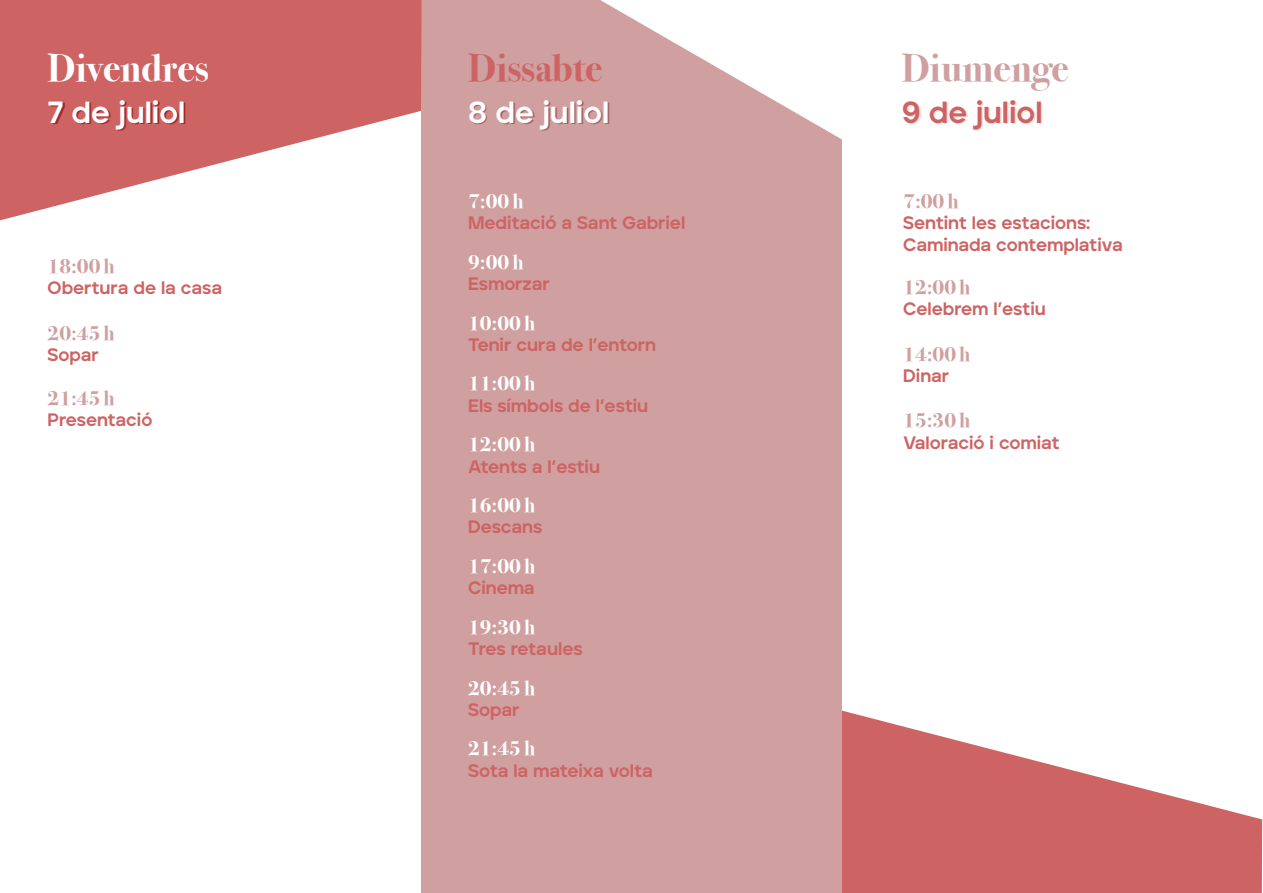
<style>
.page{position:relative;width:1263px;height:893px;background:#fff}
.page>*{position:absolute;margin:0;border:0;box-sizing:border-box;transform-origin:0 0}
.t1{font:700 39.15px "Bodoni Svty Two ITCTT";color:#fff}
.t2{font:700 39.15px "Bodoni Svty Two ITCTT";color:#cd6363}
.t3{font:700 39.15px "Bodoni Svty Two ITCTT";color:#d09f9f}
.t4{font:30.6px "Aventa Variable 800";color:#fff}
.t5{font:30.6px "Aventa Variable 800";color:#cd6363}
.t6{font:700 20.85px "Bodoni Svty Two ITCTT";color:#fff}
.t7{font:700 20.85px "Bodoni Svty Two ITCTT";color:#d09f9f}
.t8{font:18px/21.6px "Aventa Variable 800";letter-spacing:-.005em;color:#cd6363}
</style>
<div class="page">
<svg style="left:842px;top:711px;width:420px;height:182px;fill:#cd6363"></svg>
<div style="left:422px;top:0;width:420px;height:893px;background:#d09f9f"></div>
<svg style="left:0;top:0;width:422px;height:220px;fill:#cd6363"></svg>
<svg style="left:600px;top:0;width:242px;height:140px"></svg>
<h1 class="t1" style="left:48px;top:35px;width:162px">Divendres</h1>
<h2 class="t4" style="left:48px;top:93px;width:139px">7 de juliol</h2>
<p class="t7" style="left:48px;top:249px;width:69px">18:00 h</p>
<p class="t8" style="left:48px;top:277px;width:176px">Obertura de la casa</p>
<p class="t7" style="left:48px;top:315px;width:69px">20:45 h</p>
<p class="t8" style="left:48px;top:344px;width:53px">Sopar</p>
<p class="t7" style="left:48px;top:380px;width:69px">21:45 h</p>
<p class="t8" style="left:48px;top:409px;width:106px">Presentació</p>
<h1 class="t2" style="left:468px;top:35px;width:136px">Dissabte</h1>
<h2 class="t4" style="left:468px;top:93px;width:143px">8 de juliol</h2>
<p class="t6" style="left:468px;top:184px;width:57px">7:00 h</p>
<p class="t8" style="left:468px;top:212px;width:219px">Meditació a Sant Gabriel</p>
<p class="t6" style="left:468px;top:245px;width:57px">9:00 h</p>
<p class="t8" style="left:468px;top:273px;width:83px">Esmorzar</p>
<p class="t6" style="left:468px;top:305px;width:69px">10:00 h</p>
<p class="t8" style="left:468px;top:334px;width:189px">Tenir cura de l’entorn</p>
<p class="t6" style="left:468px;top:366px;width:69px">11:00 h</p>
<p class="t8" style="left:468px;top:394px;width:182px">Els símbols de l’estiu</p>
<p class="t6" style="left:468px;top:427px;width:69px">12:00 h</p>
<p class="t8" style="left:468px;top:455px;width:133px">Atents a l’estiu</p>
<p class="t6" style="left:468px;top:488px;width:69px">16:00 h</p>
<p class="t8" style="left:468px;top:516px;width:76px">Descans</p>
<p class="t6" style="left:468px;top:549px;width:69px">17:00 h</p>
<p class="t8" style="left:468px;top:577px;width:68px">Cinema</p>
<p class="t6" style="left:468px;top:609px;width:69px">19:30 h</p>
<p class="t8" style="left:468px;top:638px;width:116px">Tres retaules</p>
<p class="t6" style="left:468px;top:670px;width:69px">20:45 h</p>
<p class="t8" style="left:468px;top:699px;width:53px">Sopar</p>
<p class="t6" style="left:468px;top:731px;width:69px">21:45 h</p>
<p class="t8" style="left:468px;top:759px;width:186px">Sota la mateixa volta</p>
<h1 class="t3" style="left:902px;top:35px;width:168px">Diumenge</h1>
<h2 class="t5" style="left:902px;top:93px;width:142px">9 de juliol</h2>
<p class="t7" style="left:903px;top:184px;width:57px">7:00 h</p>
<p class="t8" style="left:903px;top:212px;width:221px">Sentint les estacions:<br>Caminada contemplativa</p>
<p class="t7" style="left:903px;top:270px;width:69px">12:00 h</p>
<p class="t8" style="left:903px;top:298px;width:144px">Celebrem l’estiu</p>
<p class="t7" style="left:903px;top:336px;width:69px">14:00 h</p>
<p class="t8" style="left:903px;top:365px;width:47px">Dinar</p>
<p class="t7" style="left:903px;top:403px;width:69px">15:30 h</p>
<p class="t8" style="left:903px;top:431px;width:158px">Valoració i comiat</p>
</div>
